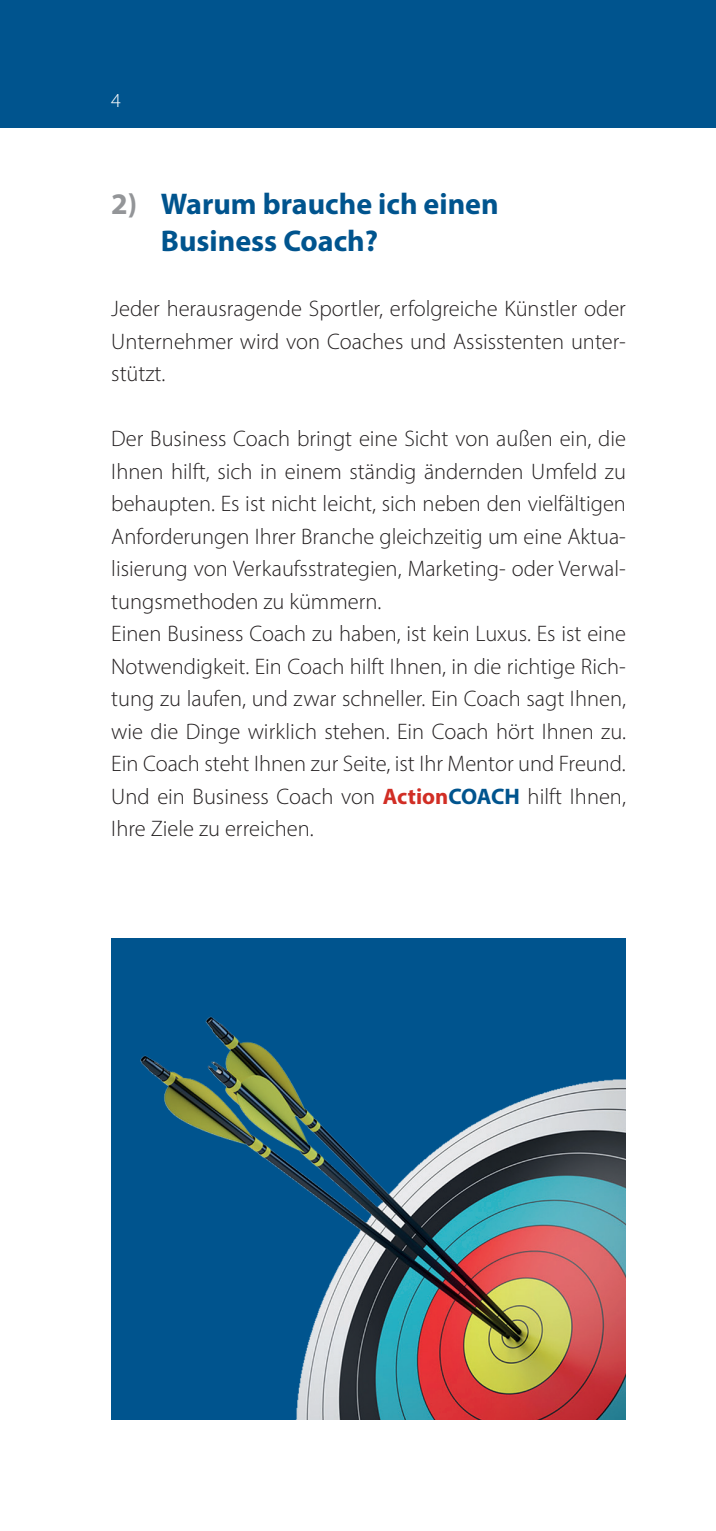
<style>
.page{position:relative;width:716px;height:1531px;background:#fff}
.page>*{position:absolute;margin:0;border:0;box-sizing:border-box;transform-origin:0 0}
.ac_head_13{font:700 30px "Myriad Pro";color:#00548e}
.Absatzformat_1{font:300 22.5px/32.5px "Myriad Pro";color:#231f20;text-align:justify}
.t1{font:300 20px "Myriad Pro";color:#fff}
.s1{color:#939598}
.s2{font-weight:700;color:#d12e25}
.s3{font-weight:700;color:#00548e}
</style>
<div class="page">
<div style="left:0;top:0;width:716px;height:128px;background:#00548e"></div>
<div style="left:111px;top:938px;width:515px;height:481px;background:#00548e"></div>
<img style="left:140px;top:1016px;width:486px;height:403px">
<p class="t1" style="left:111px;top:88px;width:11px">4</p>
<p class="ac_head_13" style="left:111px;top:184px;width:389px"><span class="s1">2)</span> Warum brauche ich einen</p>
<p class="ac_head_13" style="left:161px;top:222px;width:219px">Business Coach?</p>
<p class="Absatzformat_1" style="left:111px;top:292px;width:516px">Jeder herausragende Sportler, erfolgreiche Künstler oder Unternehmer wird von Coaches und Assisstenten unter&shy;stützt.</p>
<p class="Absatzformat_1" style="left:111px;top:422px;width:516px">Der Business Coach bringt eine Sicht von außen ein, die Ihnen hilft, sich in einem ständig ändernden Umfeld zu behaupten. Es ist nicht leicht, sich neben den vielfältigen Anforderungen Ihrer Branche gleichzeitig um eine Aktua&shy;lisierung von Verkaufsstrategien, Marketing- oder Verwal&shy;tungsmethoden zu kümmern.</p>
<p class="Absatzformat_1" style="left:111px;top:617px;width:516px">Einen Business Coach zu haben, ist kein Luxus. Es ist eine Notwendigkeit. Ein Coach hilft Ihnen, in die richtige Rich&shy;tung zu laufen, und zwar schneller. Ein Coach sagt Ihnen, wie die Dinge wirklich stehen. Ein Coach hört Ihnen zu.<br>Ein Coach steht Ihnen zur Seite, ist Ihr Mentor und Freund.<br>Und ein Business Coach von <span class="s2">Action</span><span class="s3">COACH</span> hilft Ihnen, Ihre Ziele zu erreichen.</p>
</div>
